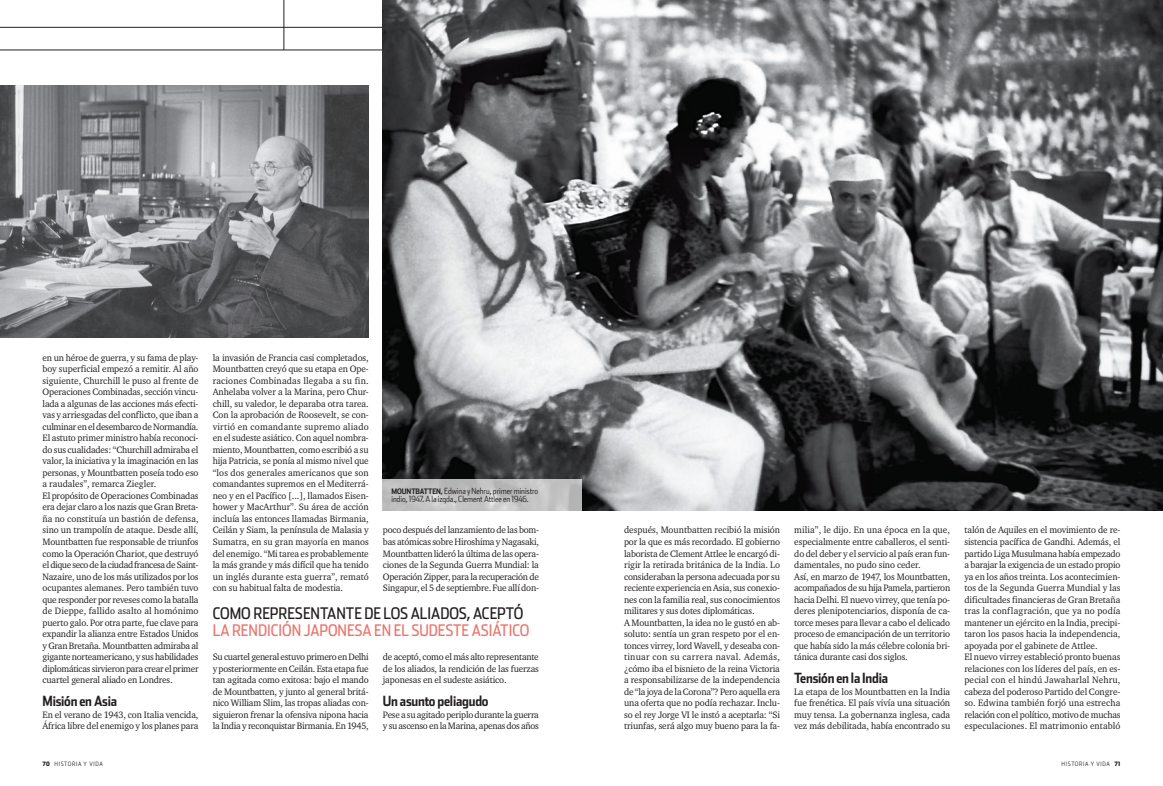
<style>
.page{position:relative;width:1163px;height:786px;background:#fff}
.page>*{position:absolute;margin:0;border:0;box-sizing:border-box;transform-origin:0 0}
.t1{font:16px/17px "Stainless Cond";color:#e8786f}
.Ladillo_gral{font:700 14px "Stainless Cond";letter-spacing:-.015em;color:#231f20}
.Texto_gral{font:9.5px/11.5px "Charter ITC";letter-spacing:-.015em;color:#231f20;text-align:justify}
.t2{font:300 8.5px/8px "Stainless Cond";letter-spacing:-.005em;color:#231f20}
.t3{font:300 6px "Stainless Cond";letter-spacing:.11em;color:#231f20}
.s1{font-weight:700;font-size:7.5px}
.s2{color:#231f20}
.s3{font-weight:900}
</style>
<div class="page">
<hr style="left:0;top:27px;width:1162px;height:1px;background:#231f20">
<hr style="left:0;top:50px;width:1162px;height:1px;background:#231f20">
<hr style="left:283px;top:0;width:1px;height:50px;background:#231f20">
<img style="left:0;top:85px;width:369px;height:252px">
<img style="left:383px;top:0;width:779px;height:510px">
<svg style="left:382px;top:479px;width:199px;height:32px;background:#c1c1c1"></svg>
<p class="Texto_gral" style="left:43px;top:351px;width:157px">en un héroe de guerra, y su fama de play&shy;boy superficial empezó a remitir. Al año siguiente, Churchill le puso al frente de Operaciones Combinadas, sección vincu&shy;lada a algunas de las acciones más efecti&shy;vas y arriesgadas del conflicto, que iban a culminar en el desembarco de Normandía.<br>El astuto primer ministro había reconoci&shy;do sus cualidades: “Churchill admiraba el valor, la iniciativa y la imaginación en las personas, y Mountbatten poseía todo eso a raudales”, remarca Ziegler.</p>
<p class="Texto_gral" style="left:43px;top:489px;width:157px">El propósito de Operaciones Combinadas era dejar claro a los nazis que Gran Breta&shy;ña no constituía un bastión de defensa, sino un trampolín de ataque. Desde allí, Mountbatten fue responsable de triunfos como la Operación Chariot, que destruyó el dique seco de la ciudad francesa de Saint-Nazaire, uno de los más utilizados por los ocupantes alemanes. Pero también tuvo que responder por reveses como la batalla de Dieppe, fallido asalto al homónimo puerto galo. Por otra parte, fue clave para expandir la alianza entre Estados Unidos y Gran Bretaña. Mountbatten admiraba al gigante norteamericano, y sus habilidades diplomáticas sirvieron para crear el primer cuartel general aliado en Londres.</p>
<p class="Ladillo_gral" style="left:43px;top:692px;width:76px">Misión en Asia</p>
<p class="Texto_gral" style="left:43px;top:708px;width:157px">En el verano de 1943, con Italia vencida,<br>África libre del enemigo y los planes para</p>
<p class="Texto_gral" style="left:213px;top:351px;width:157px">la invasión de Francia casi completados, Mountbatten creyó que su etapa en Ope&shy;raciones Combinadas llegaba a su fin.<br>Anhelaba volver a la Marina, pero Chur&shy;chill, su valedor, le deparaba otra tarea.<br>Con la aprobación de Roosevelt, se con&shy;virtió en comandante supremo aliado en el sudeste asiático. Con aquel nombra&shy;miento, Mountbatten, como escribió a su hija Patricia, se ponía al mismo nivel que “los dos generales americanos que son comandantes supremos en el Mediterrá&shy;neo y en el Pacífico [...], llamados Eisen&shy;hower y MacArthur”. Su área de acción incluía las entonces llamadas Birmania, Ceilán y Siam, la península de Malasia y Sumatra, en su gran mayoría en manos del enemigo. “Mi tarea es probablemente la más grande y más difícil que ha tenido un inglés durante esta guerra”, remató con su habitual falta de modestia.</p>
<p class="t2" style="left:391px;top:486px;width:148px"><span class="s1">MOUNTBATTEN,</span> Edwina y Nehru, primer ministro indio, 1947. A la izqda., Clement Attlee en 1946.</p>
<p class="Texto_gral" style="left:383px;top:524px;width:157px">poco después del lanzamiento de las bom&shy;bas atómicas sobre Hiroshima y Nagasaki, Mountbatten lideró la última de las opera&shy;ciones de la Segunda Guerra Mundial: la Operación Zipper, para la recuperación de Singapur, el 5 de septiembre. Fue allí don-</p>
<p class="t1" style="left:213px;top:604px;width:318px"><span class="s2">COMO REPRESENTANTE DE LOS ALIADOS, ACEPTÓ<br></span>LA RENDICIÓN JAPONESA EN EL SUDESTE ASIÁTICO</p>
<p class="Texto_gral" style="left:213px;top:650px;width:157px">Su cuartel general estuvo primero en Delhi y posteriormente en Ceilán. Esta etapa fue tan agitada como exitosa: bajo el mando de Mountbatten, y junto al general britá&shy;nico William Slim, las tropas aliadas con&shy;siguieron frenar la ofensiva nipona hacia la India y reconquistar Birmania. En 1945,</p>
<p class="Texto_gral" style="left:383px;top:650px;width:157px">de aceptó, como el más alto representante de los aliados, la rendición de las fuerzas japonesas en el sudeste asiático.</p>
<p class="Ladillo_gral" style="left:383px;top:692px;width:107px">Un asunto peliagudo</p>
<p class="Texto_gral" style="left:383px;top:708px;width:157px">Pese a su agitado periplo durante la guerra y su ascenso en la Marina, apenas dos años</p>
<p class="Texto_gral" style="left:624px;top:524px;width:158px">después, Mountbatten recibió la misión por la que es más recordado. El gobierno laborista de Clement Attlee le encargó di&shy;rigir la retirada británica de la India. Lo consideraban la persona adecuada por su reciente experiencia en Asia, sus conexio&shy;nes con la familia real, sus conocimientos militares y sus dotes diplomáticas.</p>
<p class="Texto_gral" style="left:624px;top:616px;width:158px">A Mountbatten, la idea no le gustó en ab&shy;soluto: sentía un gran respeto por el en&shy;tonces virrey, lord Wavell, y deseaba con&shy;tinuar con su carrera naval. Además, ¿cómo iba el bisnieto de la reina Victoria a responsabilizarse de la independencia de “la joya de la Corona”? Pero aquella era una oferta que no podía rechazar. Inclu&shy;so el rey Jorge VI le instó a aceptarla: “Si triunfas, será algo muy bueno para la fa-</p>
<p class="Texto_gral" style="left:794px;top:524px;width:157px">milia”, le dijo. En una época en la que, especialmente entre caballeros, el senti&shy;do del deber y el servicio al país eran fun&shy;damentales, no pudo sino ceder.</p>
<p class="Texto_gral" style="left:794px;top:570px;width:157px">Así, en marzo de 1947, los Mountbatten, acompañados de su hija Pamela, partieron hacia Delhi. El nuevo virrey, que tenía po&shy;deres plenipotenciarios, disponía de ca&shy;torce meses para llevar a cabo el delicado proceso de emancipación de un territorio que había sido la más célebre colonia bri&shy;tánica durante casi dos siglos.</p>
<p class="Ladillo_gral" style="left:794px;top:669px;width:95px">Tensión en la India</p>
<p class="Texto_gral" style="left:794px;top:685px;width:157px">La etapa de los Mountbatten en la India fue frenética. El país vivía una situación muy tensa. La gobernanza inglesa, cada vez más debilitada, había encontrado su</p>
<p class="Texto_gral" style="left:964px;top:524px;width:157px">talón de Aquiles en el movimiento de re&shy;sistencia pacífica de Gandhi. Además, el partido Liga Musulmana había empezado a barajar la exigencia de un estado propio ya en los años treinta. Los acontecimien&shy;tos de la Segunda Guerra Mundial y las dificultades financieras de Gran Bretaña tras la conflagración, que ya no podía mantener un ejército en la India, precipi&shy;taron los pasos hacia la independencia, apoyada por el gabinete de Attlee.</p>
<p class="Texto_gral" style="left:964px;top:650px;width:157px">El nuevo virrey estableció pronto buenas relaciones con los líderes del país, en es&shy;pecial con el hindú Jawaharlal Nehru, cabeza del poderoso Partido del Congre&shy;so. Edwina también forjó una estrecha relación con el político, motivo de muchas especulaciones. El matrimonio entabló</p>
<p class="t3" style="left:43px;top:759px;width:62px"><span class="s3">70</span> HISTORIA Y VIDA</p>
<p class="t3" style="left:1061px;top:759px;width:60px">HISTORIA Y VIDA <span class="s3">71</span></p>
</div>
